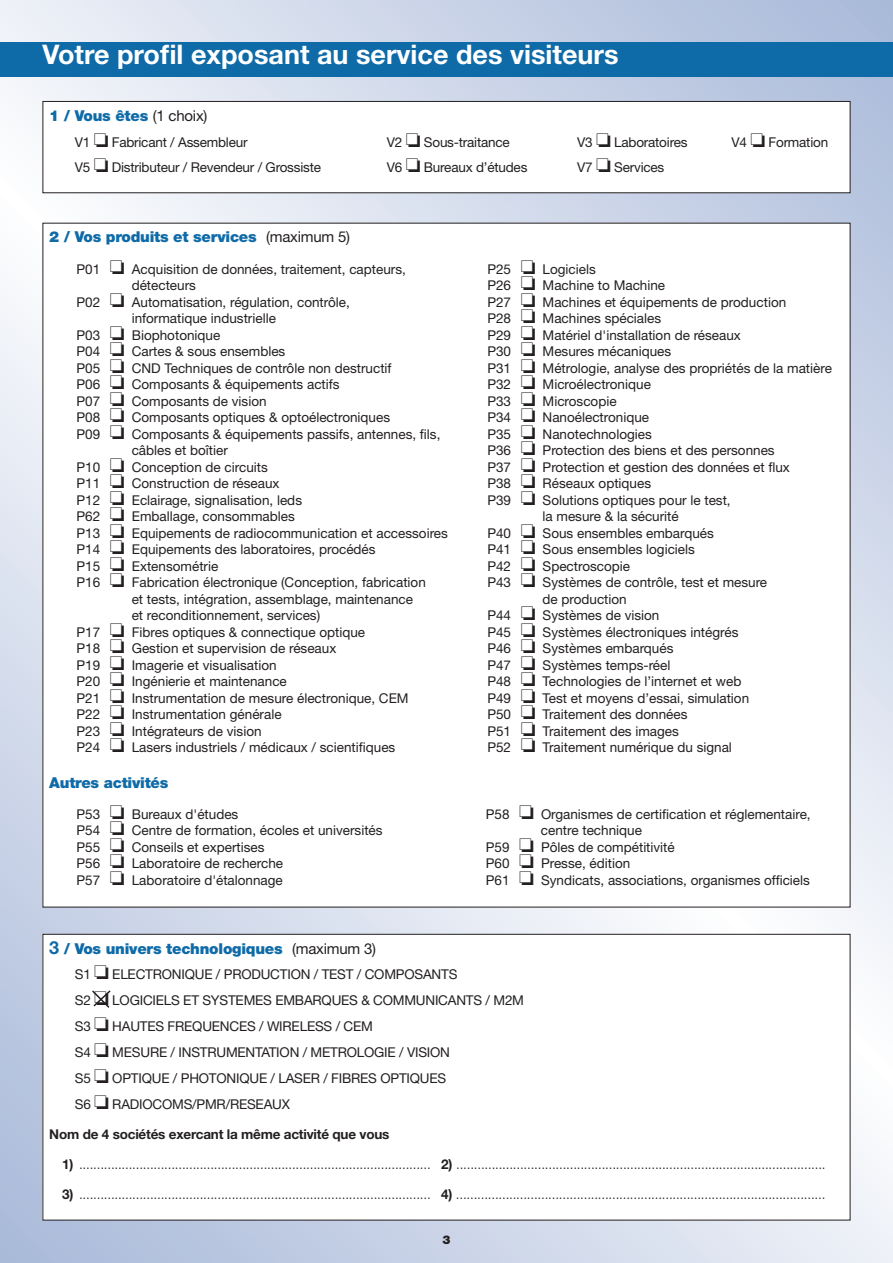
<style>
.page{position:relative;width:893px;height:1263px;background:#fff}
.page>*{position:absolute;margin:0;border:0;box-sizing:border-box;transform-origin:0 0}
.t1{font:700 27px "Helvetica Neue LT Std";color:#fff}
.t2{font:900 15px "Helvetica Neue LT Std";letter-spacing:-.015em;color:#0f6ba8}
.t3{font:13.5px/26px "Helvetica Neue LT Std";color:#231f20}
.t4{font:300 13.5px "Helvetica Neue LT Std";color:#231f20}
.t5{font:700 13.5px "Helvetica Neue LT Std";letter-spacing:-.015em;color:#231f20}
.t6{font:900 12px "Helvetica Neue LT Std";color:#231f20}
.s1{font-weight:400;color:#231f20}
.s2{font-weight:700;font-size:18px}
.s3{font-weight:700}
</style>
<div class="page">
<img style="left:0;top:0;width:893px;height:1263px">
<div style="left:0;top:43px;width:893px;height:34px;background:#0f6ba8"></div>
<div style="left:43px;top:101px;width:807px;height:92px;background:#fff"></div>
<div style="left:43px;top:101px;width:807px;height:92px;border:1px solid #231f20"></div>
<div style="left:43px;top:223px;width:807px;height:684px;background:#fff"></div>
<div style="left:43px;top:934px;width:807px;height:286px;background:#fff"></div>
<svg style="left:92px;top:990px;width:19px;height:18px"></svg>
<h1 class="t1" style="left:43px;top:45px;width:578px">Votre profil exposant au service des visiteurs</h1>
<p class="t2" style="left:49px;top:110px;width:160px">1 / Vous êtes <span class="s1">(1 choix)</span></p>
<p class="t3" style="left:75px;top:130px;width:174px">V1 □ Fabricant / Assembleur</p>
<p class="t3" style="left:387px;top:130px;width:124px">V2 □ Sous-traitance</p>
<p class="t3" style="left:577px;top:130px;width:112px">V3 □ Laboratoires</p>
<p class="t3" style="left:731px;top:130px;width:98px">V4 □ Formation</p>
<p class="t3" style="left:75px;top:156px;width:248px">V5 □ Distributeur / Revendeur / Grossiste</p>
<p class="t3" style="left:387px;top:156px;width:142px">V6 □ Bureaux d’études</p>
<p class="t3" style="left:577px;top:156px;width:89px">V7 □ Services</p>
<p class="t2" style="left:49px;top:232px;width:302px">2 / Vos produits et services <span class="s1">(maximum 5)</span></p>
<p class="t3" style="left:77px;top:257px;width:331px">P01 □ Acquisition de données, traitement, capteurs,</p>
<p class="t3" style="left:132px;top:274px;width:66px">détecteurs</p>
<p class="t3" style="left:77px;top:290px;width:275px">P02 □ Automatisation, régulation, contrôle,</p>
<p class="t3" style="left:132px;top:307px;width:146px">informatique industrielle</p>
<p class="t3" style="left:77px;top:323px;width:145px">P03 □ Biophotonique</p>
<p class="t3" style="left:77px;top:340px;width:210px">P04 □ Cartes &amp; sous ensembles</p>
<p class="t3" style="left:77px;top:356px;width:317px">P05 □ CND Techniques de contrôle non destructif</p>
<p class="t3" style="left:77px;top:373px;width:265px">P06 □ Composants &amp; équipements actifs</p>
<p class="t3" style="left:77px;top:389px;width:192px">P07 □ Composants de vision</p>
<p class="t3" style="left:77px;top:406px;width:315px">P08 □ Composants optiques &amp; optoélectroniques</p>
<p class="t3" style="left:77px;top:422px;width:365px">P09 □ Composants &amp; équipements passifs, antennes, fils,</p>
<p class="t3" style="left:132px;top:439px;width:98px">câbles et boîtier</p>
<p class="t3" style="left:77px;top:455px;width:193px">P10 □ Conception de circuits</p>
<p class="t3" style="left:77px;top:472px;width:205px">P11 □ Construction de réseaux</p>
<p class="t3" style="left:77px;top:488px;width:227px">P12 □ Eclairage, signalisation, leds</p>
<p class="t3" style="left:77px;top:505px;width:220px">P62 □ Emballage, consommables</p>
<p class="t3" style="left:77px;top:521px;width:373px">P13 □ Equipements de radiocommunication et accessoires</p>
<p class="t3" style="left:77px;top:538px;width:301px">P14 □ Equipements des laboratoires, procédés</p>
<p class="t3" style="left:77px;top:554px;width:143px">P15 □ Extensométrie</p>
<p class="t3" style="left:77px;top:571px;width:351px">P16 □ Fabrication électronique (Conception, fabrication</p>
<p class="t3" style="left:132px;top:587px;width:283px">et tests, intégration, assemblage, maintenance</p>
<p class="t3" style="left:132px;top:604px;width:190px">et reconditionnement, services)</p>
<p class="t3" style="left:77px;top:620px;width:290px">P17 □ Fibres optiques &amp; connectique optique</p>
<p class="t3" style="left:77px;top:637px;width:261px">P18 □ Gestion et supervision de réseaux</p>
<p class="t3" style="left:77px;top:653px;width:202px">P19 □ Imagerie et visualisation</p>
<p class="t3" style="left:77px;top:670px;width:212px">P20 □ Ingénierie et maintenance</p>
<p class="t3" style="left:77px;top:686px;width:334px">P21 □ Instrumentation de mesure électronique, CEM</p>
<p class="t3" style="left:77px;top:703px;width:207px">P22 □ Instrumentation générale</p>
<p class="t3" style="left:77px;top:719px;width:187px">P23 □ Intégrateurs de vision</p>
<p class="t3" style="left:77px;top:736px;width:320px">P24 □ Lasers industriels / médicaux / scientifiques</p>
<p class="t2" style="left:49px;top:778px;width:121px">Autres activités</p>
<p class="t3" style="left:487px;top:257px;width:110px">P25 □ Logiciels</p>
<p class="t3" style="left:487px;top:274px;width:179px">P26 □ Machine to Machine</p>
<p class="t3" style="left:487px;top:290px;width:300px">P27 □ Machines et équipements de production</p>
<p class="t3" style="left:487px;top:307px;width:175px">P28 □ Machines spéciales</p>
<p class="t3" style="left:487px;top:323px;width:255px">P29 □ Matériel d'installation de réseaux</p>
<p class="t3" style="left:487px;top:340px;width:185px">P30 □ Mesures mécaniques</p>
<p class="t3" style="left:487px;top:356px;width:346px">P31 □ Métrologie, analyse des propriétés de la matière</p>
<p class="t3" style="left:487px;top:373px;width:165px">P32 □ Microélectronique</p>
<p class="t3" style="left:487px;top:389px;width:131px">P33 □ Microscopie</p>
<p class="t3" style="left:487px;top:406px;width:163px">P34 □ Nanoélectronique</p>
<p class="t3" style="left:487px;top:422px;width:166px">P35 □ Nanotechnologies</p>
<p class="t3" style="left:487px;top:439px;width:289px">P36 □ Protection des biens et des personnes</p>
<p class="t3" style="left:487px;top:455px;width:304px">P37 □ Protection et gestion des données et flux</p>
<p class="t3" style="left:487px;top:472px;width:165px">P38 □ Réseaux optiques</p>
<p class="t3" style="left:487px;top:488px;width:245px">P39 □ Solutions optiques pour le test,</p>
<p class="t3" style="left:542px;top:505px;width:138px">la mesure &amp; la sécurité</p>
<p class="t3" style="left:487px;top:521px;width:228px">P40 □ Sous ensembles embarqués</p>
<p class="t3" style="left:487px;top:538px;width:209px">P41 □ Sous ensembles logiciels</p>
<p class="t3" style="left:487px;top:554px;width:144px">P42 □ Spectroscopie</p>
<p class="t3" style="left:487px;top:571px;width:281px">P43 □ Systèmes de contrôle, test et mesure</p>
<p class="t3" style="left:542px;top:587px;width:86px">de production</p>
<p class="t3" style="left:487px;top:604px;width:174px">P44 □ Systèmes de vision</p>
<p class="t3" style="left:487px;top:620px;width:253px">P45 □ Systèmes électroniques intégrés</p>
<p class="t3" style="left:487px;top:637px;width:188px">P46 □ Systèmes embarqués</p>
<p class="t3" style="left:487px;top:653px;width:185px">P47 □ Systèmes temps-réel</p>
<p class="t3" style="left:487px;top:670px;width:256px">P48 □ Technologies de l’internet et web</p>
<p class="t3" style="left:487px;top:686px;width:263px">P49 □ Test et moyens d’essai, simulation</p>
<p class="t3" style="left:487px;top:703px;width:202px">P50 □ Traitement des données</p>
<p class="t3" style="left:487px;top:719px;width:193px">P51 □ Traitement des images</p>
<p class="t3" style="left:487px;top:736px;width:246px">P52 □ Traitement numérique du signal</p>
<p class="t3" style="left:77px;top:807px;width:308px;line-height:16.5px">P53 □ Bureaux d'études<br>P54 □ Centre de formation, écoles et universités<br>P55 □ Conseils et expertises<br>P56 □ Laboratoire de recherche<br>P57 □ Laboratoire d'étalonnage</p>
<p class="t3" style="left:486px;top:802px;width:326px">P58 □ Organismes de certification et réglementaire,</p>
<p class="t3" style="left:541px;top:819px;width:103px">centre technique</p>
<p class="t3" style="left:486px;top:835px;width:191px">P59 □ Pôles de compétitivité</p>
<p class="t3" style="left:486px;top:852px;width:146px">P60 □ Presse, édition</p>
<p class="t3" style="left:486px;top:868px;width:326px">P61 □ Syndicats, associations, organismes officiels</p>
<p class="t2" style="left:49px;top:943px;width:328px"><span class="s2">3</span> / Vos univers technologiques <span class="s1">(maximum 3)</span></p>
<p class="t3" style="left:75px;top:963px;width:451px">S1 □ ELECTRONIQUE / PRODUCTION / TEST / COMPOSANTS<br>S2 □ LOGICIELS ET SYSTEMES EMBARQUES &amp; COMMUNICANTS / M2M S3 □ HAUTES FREQUENCES / WIRELESS / CEM<br>S4 □ MESURE / INSTRUMENTATION / METROLOGIE / VISION<br>S5 □ OPTIQUE / PHOTONIQUE / LASER / FIBRES OPTIQUES<br>S6 □ RADIOCOMS/PMR/RESEAUX</p>
<p class="t5" style="left:49px;top:1129px;width:342px">Nom de 4 sociétés exercant la même activité que vous</p>
<p class="t4" style="left:62px;top:1156px;width:765px"><span class="s3">1)</span> ................................................................................................... <span class="s3">2)</span> ........................................................................................................</p>
<p class="t4" style="left:62px;top:1186px;width:765px"><span class="s3">3)</span> ................................................................................................... <span class="s3">4)</span> ........................................................................................................</p>
<p class="t6" style="left:442px;top:1235px;width:10px">3</p>
</div>
